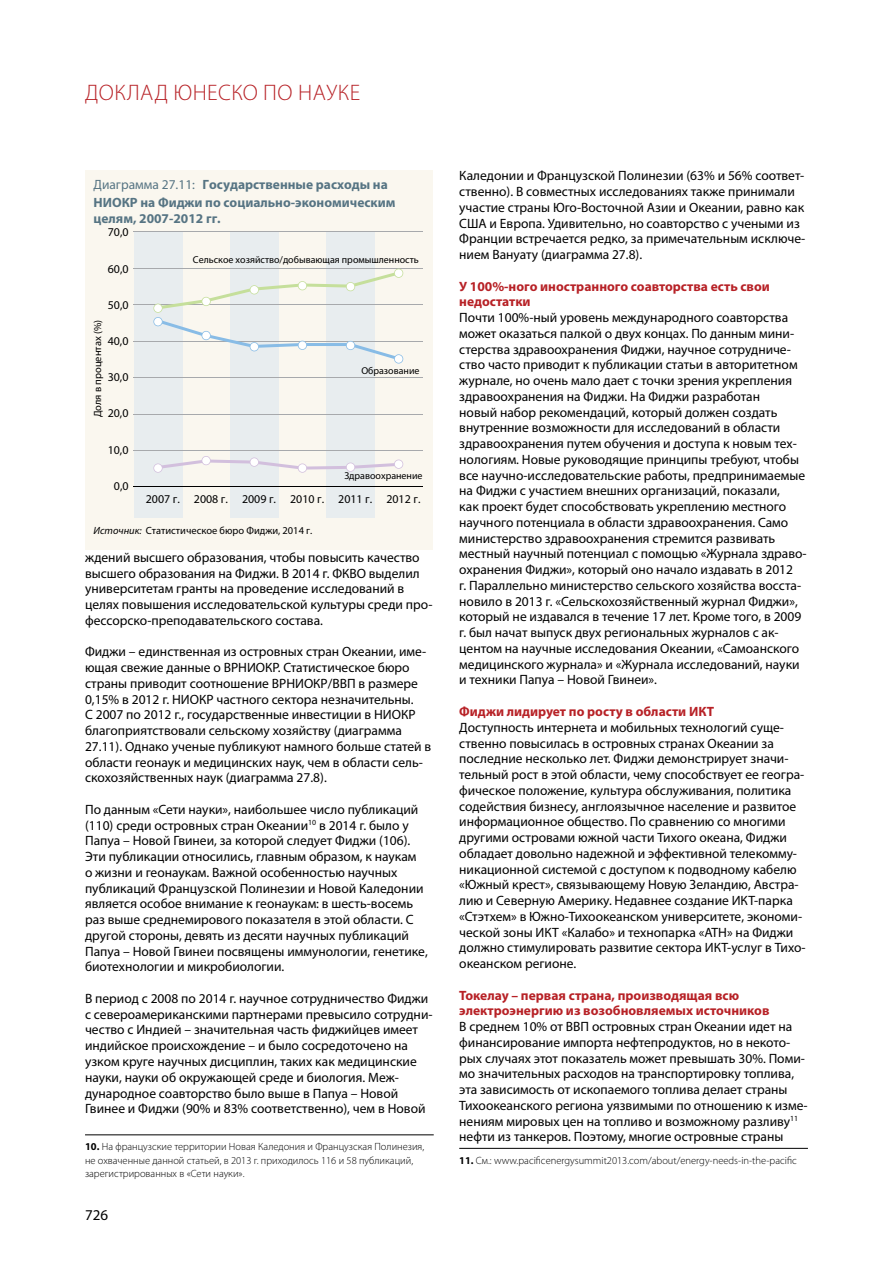
<style>
.page{position:relative;width:893px;height:1263px;background:#fff}
.page>*{position:absolute;margin:0;border:0;box-sizing:border-box;transform-origin:0 0}
.t1{font:300 22.5px "Myriad Pro";letter-spacing:.02em;color:#b72126}
.t2{font:15px "Myriad Pro";color:#000}
.t3{font:13.5px/15.8px "Myriad Pro";color:#000}
.t4{font:700 13.5px/15.8px "Myriad Pro";color:#b72126}
.t5{font:700 13.5px/18px "Myriad Pro";color:#567483}
.t6{font:12px "Myriad Pro";color:#000}
.t7{font:300 10.5px/13.5px "Myriad Pro";color:#000}
.t8{font:10.5px "Myriad Pro";color:#000}
.t9{font:10.05px "Myriad Pro";color:#000}
.s1{font-weight:400}
.s2{font-style:italic}
.s3{font-weight:700}
</style>
<div class="page">
<div style="left:85px;top:170px;width:348px;height:379px;background:#faf7ef"></div>
<div style="left:134px;top:232px;width:48px;height:286px;background:#e8edef"></div>
<div style="left:230px;top:232px;width:49px;height:286px;background:#e8edef"></div>
<div style="left:326px;top:232px;width:49px;height:286px;background:#e8edef"></div>
<hr style="left:134px;top:487px;width:289px;height:1px;background:#000">
<hr style="left:134px;top:450px;width:289px;height:1px;background:#a7a9ac">
<hr style="left:134px;top:414px;width:289px;height:1px;background:#a7a9ac">
<hr style="left:134px;top:377px;width:289px;height:1px;background:#a7a9ac">
<hr style="left:134px;top:341px;width:289px;height:1px;background:#a7a9ac">
<hr style="left:134px;top:305px;width:289px;height:1px;background:#a7a9ac">
<hr style="left:134px;top:268px;width:289px;height:1px;background:#a7a9ac">
<hr style="left:134px;top:232px;width:289px;height:1px;background:#a7a9ac">
<svg style="left:153px;top:456px;width:250px;height:17px"></svg>
<svg style="left:153px;top:269px;width:250px;height:95px"></svg>
<hr style="left:85px;top:1134px;width:349px;height:1px;background:#000">
<hr style="left:459px;top:1148px;width:349px;height:1px;background:#000">
<h1 class="t1" style="left:85px;top:79px;width:276px">ДОКЛАД ЮНЕСКО ПО НАУКЕ</h1>
<p class="t5" style="left:94px;top:175px;width:303px"><span class="s1">Диаграмма 27.11:</span> Государственные расходы на<br>НИОКР на Фиджи по социально-экономическим</p>
<p class="t5" style="left:94px;top:209px;width:129px">целям, 2007-2012 гг.</p>
<p class="t6" style="left:108px;top:225px;width:22px">70,0</p>
<p class="t6" style="left:108px;top:261px;width:22px">60,0</p>
<p class="t6" style="left:108px;top:297px;width:22px">50,0</p>
<p class="t8" style="left:91px;top:417px;width:99px;rotate:-90deg">Доля в процентах (%)</p>
<p class="t6" style="left:108px;top:334px;width:22px">40,0</p>
<p class="t6" style="left:108px;top:369px;width:22px">30,0</p>
<p class="t6" style="left:108px;top:406px;width:22px">20,0</p>
<p class="t6" style="left:108px;top:442px;width:22px">10,0</p>
<p class="t6" style="left:114px;top:479px;width:16px">0,0</p>
<p class="t9" style="left:193px;top:253px;width:227px">Сельское хозяйство/добывающая промышленность</p>
<p class="t9" style="left:361px;top:364px;width:60px">Образование</p>
<p class="t9" style="left:344px;top:470px;width:80px">Здравоохранение</p>
<p class="t6" style="left:146px;top:492px;width:276px">2007 г. 2008 г. 2009 г. 2010 г. 2011 г. 2012 г.</p>
<p class="t8" style="left:94px;top:524px;width:220px"><span class="s2">Источник:</span> Статистическое бюро Фиджи, 2014 г.</p>
<p class="t3" style="left:85px;top:549px;width:349px">ждений высшего образования, чтобы повысить качество высшего образования на Фиджи. В 2014 г. ФКВО выделил университетам гранты на проведение исследований в целях повышения исследовательской культуры среди про&shy;фессорско-преподавательского состава.</p>
<p class="t3" style="left:85px;top:644px;width:348px">Фиджи – единственная из островных стран Океании, име&shy;ющая свежие данные о ВРНИОКР. Статистическое бюро страны приводит соотношение ВРНИОКР/ВВП в размере 0,15% в 2012 г. НИОКР частного сектора незначительны.<br>С 2007 по 2012 г., государственные инвестиции в НИОКР благоприятствовали сельскому хозяйству (диаграмма 27.11). Однако ученые публикуют намного больше статей в области геонаук и медицинских наук, чем в области сель&shy;скохозяйственных наук (диаграмма 27.8).</p>
<p class="t3" style="left:85px;top:801px;width:344px">По данным «Сети науки», наибольшее число публикаций (110) среди островных стран Океании<sup>10</sup> в 2014 г. было у Папуа – Новой Гвинеи, за которой следует Фиджи (106).<br>Эти публикации относились, главным образом, к наукам<br>о жизни и геонаукам. Важной особенностью научных публикаций Французской Полинезии и Новой Каледонии является особое внимание к геонаукам: в шесть-восемь раз выше среднемирового показателя в этой области. С другой стороны, девять из десяти научных публикаций Папуа – Новой Гвинеи посвящены иммунологии, генетике, биотехнологии и микробиологии.</p>
<p class="t3" style="left:85px;top:990px;width:349px">В период с 2008 по 2014 г. научное сотрудничество Фиджи с североамериканскими партнерами превысило сотрудни&shy;чество с Индией – значительная часть фиджийцев имеет индийское происхождение – и было сосредоточено на узком круге научных дисциплин, таких как медицинские науки, науки об окружающей среде и биология. Меж&shy;дународное coавторство было выше в Папуа – Новой Гвинее и Фиджи (90% и 83% соответственно), чем в Новой</p>
<p class="t7" style="left:85px;top:1140px;width:341px"><span class="s3">10.</span> На французские территории Новая Каледония и Французская Полинезия, не охваченные данной статьей, в 2013 г. приходилось 116 и 58 публикаций, зарегистрированных в «Сети науки».</p>
<p class="t2" style="left:85px;top:1206px;width:25px">726</p>
<p class="t3" style="left:459px;top:168px;width:347px">Каледонии и Французской Полинезии (63% и 56% соответ&shy;ственно). В совместных исследованиях также принимали участие страны Юго-Восточной Азии и Океании, равно как США и Европа. Удивительно, но coавторство с учеными из Франции встречается редко, за примечательным исключе&shy;нием Вануату (диаграмма 27.8).</p>
<p class="t4" style="left:459px;top:278px;width:312px">У 100%-ного иностранного соавторства есть свои недостатки</p>
<p class="t3" style="left:459px;top:309px;width:349px">Почти 100%-ный уровень международного соавторства может оказаться палкой о двух концах. По данным мини&shy;стерства здравоохранения Фиджи, научное сотрудниче&shy;ство часто приводит к публикации статьи в авторитетном журнале, но очень мало дает с точки зрения укрепления здравоохранения на Фиджи. На Фиджи разработан<br>новый набор рекомендаций, который должен создать внутренние возможности для исследований в области здравоохранения путем обучения и доступа к новым тех&shy;нологиям. Новые руководящие принципы требуют, чтобы все научно-исследовательские работы, предпринимаемые на Фиджи с участием внешних организаций, показали,<br>как проект будет способствовать укреплению местного научного потенциала в области здравоохранения. Само министерство здравоохранения стремится развивать местный научный потенциал с помощью «Журнала здраво&shy;охранения Фиджи», который оно начало издавать в 2012<br>г. Параллельно министерство сельского хозяйства восста&shy;новило в 2013 г. «Сельскохозяйственный журнал Фиджи», который не издавался в течение 17 лет. Кроме того, в 2009 г. был начат выпуск двух региональных журналов с ак&shy;центом на научные исследования Океании, «Самоанского медицинского журнала» и «Журнала исследований, науки и техники Папуа – Новой Гвинеи».</p>
<p class="t4" style="left:459px;top:703px;width:256px">Фиджи лидирует по росту в области ИКТ</p>
<p class="t3" style="left:459px;top:719px;width:348px">Доступность интернета и мобильных технологий суще&shy;ственно повысилась в островных странах Океании за последние несколько лет. Фиджи демонстрирует значи&shy;тельный рост в этой области, чему способствует ее геогра&shy;фическое положение, культура обслуживания, политика содействия бизнесу, англоязычное население и развитое информационное общество. По сравнению со многими другими островами южной части Тихого океана, Фиджи обладает довольно надежной и эффективной телекомму&shy;никационной системой с доступом к подводному кабелю «Южный крест», связывающему Новую Зеландию, Австра&shy;лию и Северную Америку. Недавнее создание ИКТ-парка «Стэтхем» в Южно-Тихоокеанском университете, экономи&shy;ческой зоны ИКТ «Калабо» и технопарка «ATH» на Фиджи должно стимулировать развитие сектора ИКТ-услуг в Тихо&shy;океанском регионе.</p>
<p class="t4" style="left:459px;top:987px;width:312px">Токелау – первая страна, производящая всю электроэнергию из возобновляемых источников</p>
<p class="t3" style="left:459px;top:1018px;width:350px">В среднем 10% от ВВП островных стран Океании идет на финансирование импорта нефтепродуктов, но в некото&shy;рых случаях этот показатель может превышать 30%. Поми&shy;мо значительных расходов на транспортировку топлива, эта зависимость от ископаемого топлива делает страны Тихоокеанского региона уязвимыми по отношению к изме&shy;нениям мировых цен на топливо и возможному разливу<sup>11 </sup>нефти из танкеров. Поэтому, многие островные страны</p>
<p class="t7" style="left:459px;top:1153px;width:339px"><span class="s3">11.</span> См.: www.pacificenergysummit2013.com/about/energy-needs-in-the-pacific</p>
</div>
